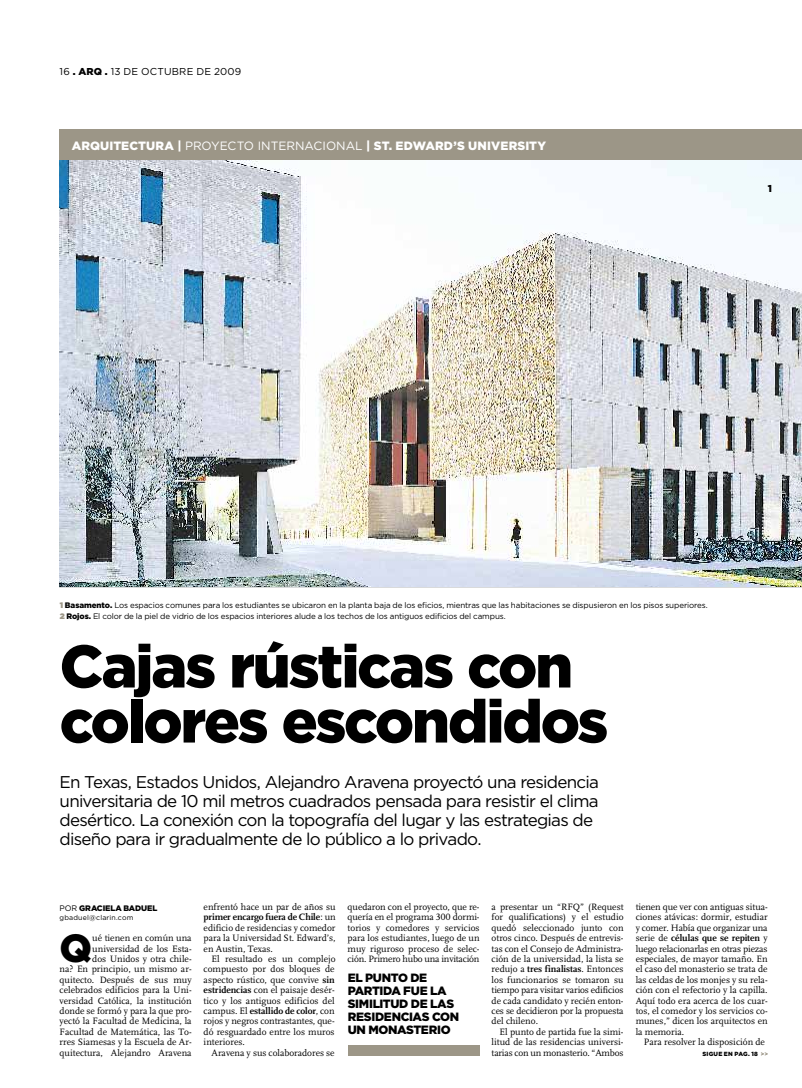
<style>
.page{position:relative;width:802px;height:1088px;background:#fff}
.page>*{position:absolute;margin:0;border:0;box-sizing:border-box;transform-origin:0 0}
.T_60{font:900 60px/55px "Gotham";letter-spacing:-.04em;color:#000}
.Texto_con_capitular{font:900 39.3px "Gotham";color:#000}
.Bajada_17{font:17px/19px "Gotham";letter-spacing:-.04em;color:#000}
.Destacado{font:900 12px/13px "Gotham";letter-spacing:-.025em;color:#000}
.Cintillo{font:900 12px "Gotham";letter-spacing:.01em;color:#fff}
.t1{font:10px "Gotham";letter-spacing:.015em;color:#000}
.t2{font:900 10px "Gotham";color:#000}
.Texto_con_sangria{font:9.6px/10.4px "Clarin Normal";color:#000;text-align:justify}
.Texto_con_capitular-2{font:9.6px/10.4px "Clarin Normal";color:#000;text-align:justify}
.Epigrafe{font:8px "Gotham";letter-spacing:-.01em;color:#000}
.Firma{font:900 8px "Gotham";letter-spacing:-.02em;color:#000}
.Firma-2{font:8px "Gotham";color:#000}
.Firma_mail{font:7px "Gotham";letter-spacing:.025em;color:#000}
.Texto_va{font:900 6px "Gotham";letter-spacing:.04em;color:#000}
.s1{font-weight:900}
.s2{font-weight:400}
.s3{font-weight:900;color:#9c9687}
.s4{font-family:"Clarin Negra"}
</style>
<div class="page">
<div style="left:60px;top:130px;width:742px;height:31px;background:#9c9687"></div>
<svg style="left:761px;top:1052px;width:7px;height:3px"></svg>
<img style="left:60px;top:161px;width:742px;height:426px">
<div style="left:348px;top:1045px;width:132px;height:10px;background:#9c9687"></div>
<p class="t1" style="left:60px;top:65px;width:183px">16 <span class="s1">. ARQ .</span> 13 DE octubre DE 2009</p>
<p class="Cintillo" style="left:72px;top:137px;width:11px">ARQ</p>
<p class="Cintillo" style="left:100px;top:137px;width:448px">UITECTURA | <span class="s2">proyecto internacional</span> | ST. EDWARD’S UNIVERSITY</p>
<p class="t2" style="left:768px;top:182px;width:6px">1</p>
<p class="Epigrafe" style="left:60px;top:600px;width:650px"><span class="s3">1</span> <span class="s1">BASAMENTO.</span> Los espacios comunes para los estudiantes se ubicaron en la planta baja de los eficios, mientras que las habitaciones se dispusieron en los pisos superiores.</p>
<p class="Epigrafe" style="left:60px;top:611px;width:448px"><span class="s3">2</span> <span class="s1">ROJOS.</span> El color de la piel de vidrio de los espacios interiores alude a los techos de los antiguos edificios del campus.</p>
<p class="T_60" style="left:60px;top:638px;width:550px">CAJAS RÚSTICAS CON<br>COLORES ESCONDIDOS</p>
<p class="Bajada_17" style="left:60px;top:772px;width:541px">En Texas, Estados U nidos, Alejandro Aravena proyectó una residencia universitaria de 10 mil metros cuadrados pensada para resistir el clima desértico. La conexión con la topografía del lugar y las estrategias de diseño para ir gradualmente de lo público a lo privado.</p>
<p class="Texto_con_sangria" style="left:348px;top:901px;width:134px">quedaron con el proyecto, que re&shy;quería en el programa 300 dormi&shy;torios y comedores y servicios para los estudiantes, luego de un muy riguroso proceso de selec&shy;ción. Primero hubo una invitación</p>
<p class="Texto_con_sangria" style="left:492px;top:901px;width:134px">a presentar un “RFQ” (Request for qualifications) y el estudio quedó seleccionado junto con otros cinco. Después de entrevis&shy;tas con el Consejo de Administra&shy;ción de la universidad, la lista se redujo a <span class="s4">tres finalistas</span>. Entonces los funcionarios se tomaron su tiempo para visitar varios edificios de cada candidato y recién enton&shy;ces se decidieron por la propuesta del chileno.</p>
<p class="Texto_con_sangria" style="left:492px;top:1026px;width:134px;text-indent:8px">El punto de partida fue la simi&shy;litud de las residencias universi&shy;tarias con un monasterio. “Ambos</p>
<p class="Texto_con_capitular-2" style="left:204px;top:902px;width:134px">enfrentó hace un par de años su <span class="s4">primer encargo fuera de Chile</span>: un edificio de residencias y comedor para la Universidad St. Edward’s, en Austin, Texas.</p>
<p class="Texto_con_sangria" style="left:204px;top:954px;width:134px;text-indent:8px">El resultado es un complejo compuesto por dos bloques de aspecto rústico, que convive <span class="s4">sin estridencias</span> con el paisaje desér&shy;tico y los antiguos edificios del campus. El <span class="s4">estallido de color</span>, con rojos y negros contrastantes, que&shy;dó resguardado entre los muros interiores.</p>
<p class="Texto_con_sangria" style="left:212px;top:1047px;width:125px">Aravena y sus colaboradores se</p>
<p class="Firma-2" style="left:60px;top:903px;width:7px">POR</p>
<p class="Firma" style="left:79px;top:902px;width:63px">GRACIE LA BADUE</p>
<p class="Firma" style="left:153px;top:902px;width:6px">L</p>
<p class="Firma_mail" style="left:60px;top:913px;width:75px">gbaduel@clarin.com</p>
<p class="Texto_con_sangria" style="left:636px;top:902px;width:134px">tienen que ver con antiguas situa&shy;ciones atávicas: dormir, estudiar y comer. Había que organizar una serie de <span class="s4">células que se repiten</span> y luego relacionarlas en otras piezas especiales, de mayor tamaño. En el caso del monasterio se trata de las celdas de los monjes y su rela&shy;ción con el refectorio y la capilla.<br>Aquí todo era acerca de los cuar&shy;tos, el comedor y los servicios co&shy;munes,” dicen los arquitectos en la memoria.</p>
<p class="Texto_con_sangria" style="left:644px;top:1037px;width:123px">Para resolver la disposición de</p>
<p class="Texto_va" style="left:702px;top:1049px;width:57px">SIGUE EN PAG. 18</p>
<p class="Texto_con_capitular" style="left:60px;top:921px;width:34px">Q</p>
<p class="Texto_con_capitular-2" style="left:60px;top:933px;width:134px;text-align:right">ué tienen en común una universidad de los Esta-<br>dos Unidos y otra chile-<br>na? En principio, un mismo ar&shy;quitecto. Después de sus muy celebrados edificios para la Uni&shy;versidad Católica, la institución donde se formó y para la que pro&shy;yectó la Facultad de Medicina, la<br>Facultad de Matemática, las To&shy;rres Siamesas y la Escuela de Ar&shy;quitectura, Alejandro Aravena</p>
<p class="Destacado" style="left:348px;top:971px;width:113px">EL PUNTO DE<br>PARTIDA FUE LA<br>SIMILITUD DE LAS<br>RESIDENCIAS CON</p>
<p class="Destacado" style="left:348px;top:1023px;width:105px">UN MONASTERIO</p>
</div>
